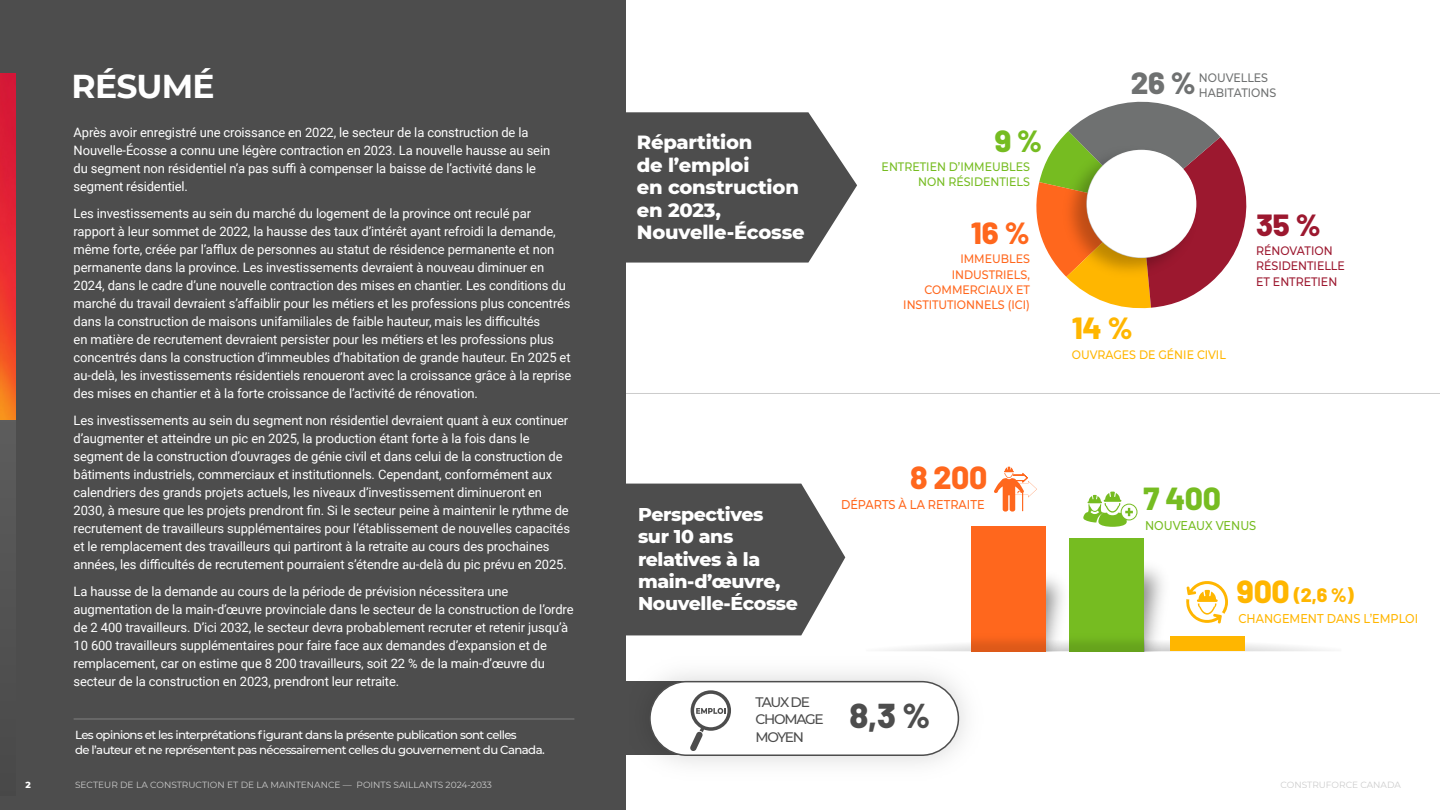
<style>
.page{position:relative;width:1440px;height:810px;background:#fff}
.page>*{position:absolute;margin:0;border:0;box-sizing:border-box;transform-origin:0 0}
.t1{font:800 34.5px "Barlow";color:#4d4d4d}
.t2{font:700 33px "Montserrat";letter-spacing:-.025em;color:#fff}
.t3{font:800 31.8px "Barlow";color:#ff671d}
.t4{font:800 31.8px "Barlow";color:#76bc21}
.t5{font:800 30.6px "Barlow";color:#6f7171}
.t6{font:800 30.6px "Barlow";color:#9c182f}
.t7{font:800 30.6px "Barlow";color:#ffb600}
.t8{font:800 30.6px "Barlow";color:#ff671d}
.t9{font:800 30.6px "Barlow";color:#76bc21}
.t10{font:800 19.5px/22.5px "Montserrat";letter-spacing:-.01em;color:#fff}
.t11{font:800 19.5px "Barlow";color:#ffb600}
.t12{font:800 18.9px/22.2px "Montserrat";letter-spacing:-.02em;color:#fff}
.t13{font:500 13.8px/17.2px "Montserrat";letter-spacing:-.09em;color:#4d4d4d}
.Body_Text_-_White__for_Dark_BKG{font:12.9px/18px "Roboto";letter-spacing:-.01em;color:#fff}
.t14{font:500 12.75px "Montserrat";color:#ffb600;scale:.89 1}
.t15{font:500 12.75px "Montserrat";color:#ff671d;scale:.89 1}
.t16{font:500 12.75px "Montserrat";color:#76bc21;scale:.89 1}
.t17{font:500 12.15px/15.3px "Montserrat";color:#ff671d;text-align:right;scale:.9 1}
.t18{font:500 12.15px/15.3px "Montserrat";color:#76bc21;text-align:right;scale:.9 1}
.t19{font:500 12.15px/15.3px "Montserrat";color:#9c182f;scale:.9 1}
.t20{font:500 12.15px "Montserrat";color:#6f7171;scale:.9 1}
.t21{font:500 12.15px "Montserrat";color:#ffb600;scale:.9 1}
.Grey_-_Table_Titles__Bold{font:500 11.7px "Montserrat";letter-spacing:-.05em;color:#fff}
.t22{font:9px "Montserrat";color:#ccc}
.t23{font:800 9px "Montserrat";color:#fff}
.s1{font-size:31.8px}
</style>
<div class="page">
<div style="left:0;top:0;width:626px;height:810px;background:#4d4d4d"></div>
<div style="left:617px;top:681px;width:77px;height:74px;background:#4d4d4d"></div>
<img style="left:663px;top:651px;width:331px;height:113px">
<div style="left:650px;top:682px;width:308px;height:73px;background:#fff;border-radius:37px"></div>
<div style="left:649px;top:681px;width:310px;height:75px;border:2px solid #4d4d4d;border-radius:37px"></div>
<svg style="left:626px;top:112px;width:231px;height:151px;background:#606060"></svg>
<svg style="left:626px;top:484px;width:219px;height:151px;background:#5e5e5e"></svg>
<div style="left:0;top:343px;width:15px;height:452px;background:#525252"></div>
<img style="left:0;top:74px;width:15px;height:346px">
<hr style="left:626px;top:393px;width:814px;height:1px;background:#ccc">
<svg style="left:1036px;top:101px;width:211px;height:208px"></svg>
<img style="left:1057px;top:140px;width:146px;height:144px">
<div style="left:1087px;top:150px;width:108px;height:107px;background:#fff;border-radius:50%"></div>
<div style="left:1069px;top:538px;width:75px;height:113px;background:#76bc21"></div>
<div style="left:971px;top:526px;width:75px;height:125px;background:#ff671d"></div>
<svg style="left:994px;top:467px;width:43px;height:45px"></svg>
<div style="left:1121px;top:504px;width:16px;height:16px;border:1px solid #76bc21;border-radius:50%"></div>
<svg style="left:1083px;top:492px;width:50px;height:35px"></svg>
<svg style="left:885px;top:568px;width:444px;height:83px"></svg>
<svg style="left:690px;top:690px;width:41px;height:61px"></svg>
<hr style="left:74px;top:718px;width:500px;height:2px;background:#fff">
<p class="t2" style="left:72px;top:63px;width:144px">RÉSUMÉ</p>
<p class="Body_Text_-_White__for_Dark_BKG" style="left:74px;top:123px;width:478px">Après avoir enregistré une croissance en 2022, le secteur de la construction de la Nouvelle-Écosse a connu une légère contraction en 2023. La nouvelle hausse au sein du segment non résidentiel n’a pas suffi à compenser la baisse de l’activité dans le segment résidentiel.</p>
<p class="Body_Text_-_White__for_Dark_BKG" style="left:74px;top:204px;width:499px">Les investissements au sein du marché du logement de la province ont reculé par rapport à leur sommet de 2022, la hausse des taux d’intérêt ayant refroidi la demande, même forte, créée par l’afflux de personnes au statut de résidence permanente et non permanente dans la province. Les investissements devraient à nouveau diminuer en 2024, dans le cadre d’une nouvelle contraction des mises en chantier. Les conditions du marché du travail devraient s’affaiblir pour les métiers et les professions plus concentrés dans la construction de maisons unifamiliales de faible hauteur, mais les difficultés<br>en matière de recrutement devraient persister pour les métiers et les professions plus concentrés dans la construction d’immeubles d’habitation de grande hauteur. En 2025 et au-delà, les investissements résidentiels renoueront avec la croissance grâce à la reprise des mises en chantier et à la forte croissance de l’activité de rénovation.</p>
<p class="Body_Text_-_White__for_Dark_BKG" style="left:74px;top:411px;width:498px">Les investissements au sein du segment non résidentiel devraient quant à eux continuer d’augmenter et atteindre un pic en 2025, la production étant forte à la fois dans le segment de la construction d’ouvrages de génie civil et dans celui de la construction de bâtiments industriels, commerciaux et institutionnels. Cependant, conformément aux calendriers des grands projets actuels, les niveaux d’investissement diminueront en 2030, à mesure que les projets prendront fin. Si le secteur peine à maintenir le rythme de recrutement de travailleurs supplémentaires pour l’établissement de nouvelles capacités et le remplacement des travailleurs qui partiront à la retraite au cours des prochaines années, les difficultés de recrutement pourraient s’étendre au-delà du pic prévu en 2025.</p>
<p class="Body_Text_-_White__for_Dark_BKG" style="left:74px;top:582px;width:501px">La hausse de la demande au cours de la période de prévision nécessitera une augmentation de la main-d’œuvre provinciale dans le secteur de la construction de l’ordre de 2 400 travailleurs. D’ici 2032, le secteur devra probablement recruter et retenir jusqu’à 10 600 travailleurs supplémentaires pour faire face aux demandes d’expansion et de remplacement, car on estime que 8 200 travailleurs, soit 22 % de la main-d’œuvre du secteur de la construction en 2023, prendront leur retraite.</p>
<p class="Grey_-_Table_Titles__Bold" style="left:75px;top:727px;width:443px">Les opinions et les interprétations figurant dans la présente publication sont celles</p>
<p class="Grey_-_Table_Titles__Bold" style="left:75px;top:742px;width:471px">de l’auteur et ne représentent pas nécessairement celles du gouvernement du Canada.</p>
<p class="t10" style="left:637px;top:130px;width:169px">Répartition<br>de l’emploi<br>en construction en 2023,<br>Nouvelle-Écosse</p>
<p class="t9" style="left:995px;top:118px;width:49px">9 %</p>
<p class="t18" style="left:881px;top:159px;width:166px">ENTRETIEN D’IMMEUBLES<br>NON RÉSIDENTIELS</p>
<p class="t8" style="left:971px;top:210px;width:60px">16 %</p>
<p class="t17" style="left:903px;top:251px;width:142px">IMMEUBLES<br>INDUSTRIELS,<br>COMMERCIAUX ET<br>INSTITUTIONNELS (ICI)</p>
<p class="t5" style="left:1130px;top:60px;width:67px">26 %</p>
<p class="t20" style="left:1199px;top:69px;width:78px">NOUVELLES</p>
<p class="t20" style="left:1199px;top:84px;width:87px">HABITATIONS</p>
<p class="t6" style="left:1256px;top:202px;width:66px">35 %</p>
<p class="t7" style="left:1072px;top:306px;width:62px">14 %</p>
<p class="t21" style="left:1072px;top:346px;width:173px">OUVRAGES DE GÉNIE CIVIL</p>
<p class="t19" style="left:1256px;top:243px;width:100px">RÉNOVATION<br>RÉSIDENTIELLE<br>ET ENTRETIEN</p>
<p class="t12" style="left:638px;top:502px;width:162px">Perspectives sur 10 ans relatives à la main-d’œuvre,<br>Nouvelle-Écosse</p>
<p class="t3" style="left:910px;top:454px;width:79px">8 200</p>
<p class="t15" style="left:841px;top:496px;width:163px">DÉPARTS À LA RETRAITE</p>
<p class="t13" style="left:755px;top:693px;width:70px">TAUX DE<br>CHOMAGE<br>MOYEN</p>
<p class="t1" style="left:849px;top:690px;width:82px">8,3 %</p>
<p class="t4" style="left:1143px;top:474px;width:79px">7 400</p>
<p class="t16" style="left:1145px;top:517px;width:126px">NOUVEAUX VENUS</p>
<p class="t11" style="left:1237px;top:580px;width:118px"><span class="s1">900</span> (2,6 %)</p>
<p class="t14" style="left:1238px;top:609px;width:203px">CHANGEMENT DANS L’EMPLOI</p>
<p class="t23" style="left:25px;top:778px;width:7px">2</p>
<p class="t22" style="left:75px;top:779px;width:418px">SECTEUR DE LA CONSTRUCTION ET DE LA MAINTENANCE — POINTS SAILLANTS 2024-2033</p>
<p class="t22" style="left:1280px;top:779px;width:122px">CONSTRUFORCE CANADA</p>
</div>
